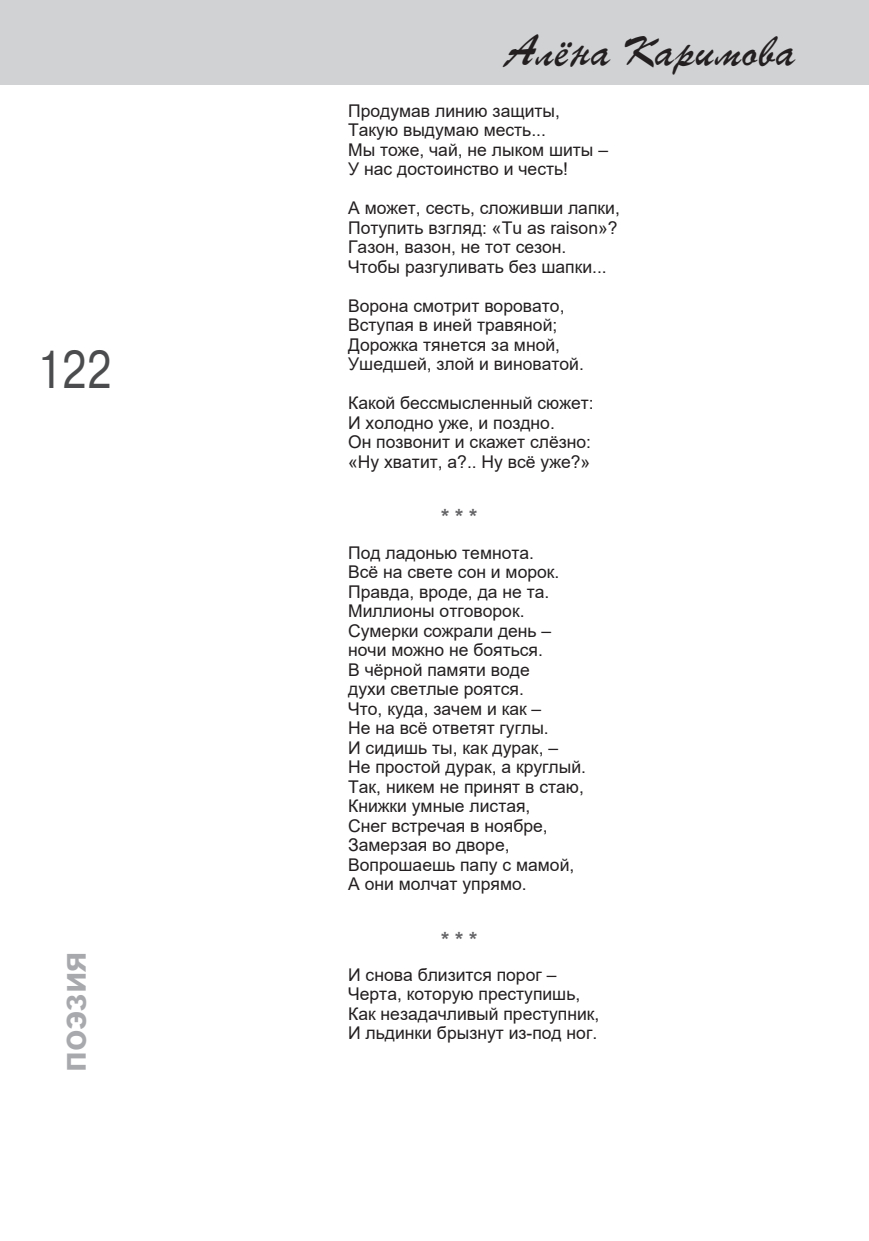
<style>
.page{position:relative;width:869px;height:1241px;background:#fff}
.page>*{position:absolute;margin:0;border:0;box-sizing:border-box;transform-origin:0 0}
.t1{font:49px "TT Arial";color:#4b4c4d;scale:.8 1}
.t2{font:42px "TT Parsec";color:#231f20}
.t3{font:700 35px "Arial";color:#a8a9ad}
.t4{font:700 21px "Arial";color:#636366}
.t5{font:17.5px/19.4px "Arial";color:#231f20}
</style>
<div class="page">
<div style="left:0;top:0;width:868px;height:84px;background:#d1d2d4"></div>
<h1 class="t1" style="left:37px;top:342px;width:94px">122</h1>
<h3 class="t3" style="left:54px;top:1071px;width:122px;rotate:-90deg">поэзия</h3>
<h2 class="t2" style="left:506px;top:26px;width:291px">Алёна Каримова</h2>
<p class="t5" style="left:348px;top:101px;width:261px">Продумав линию защиты,<br>Такую выдумаю месть...<br>Мы тоже, чай, не лыком шиты –<br>У нас достоинство и честь!</p>
<p class="t5" style="left:348px;top:199px;width:273px">А может, сесть, сложивши лапки,<br>Потупить взгляд: «Tu as raison»?<br>Газон, вазон, не тот сезон.<br>Чтобы разгуливать без шапки...</p>
<p class="t5" style="left:348px;top:296px;width:237px">Ворона смотрит воровато,<br>Вступая в иней травяной;<br>Дорожка тянется за мной,<br>Ушедшей, злой и виноватой.</p>
<p class="t5" style="left:348px;top:393px;width:247px">Какой бессмысленный сюжет:<br>И холодно уже, и поздно.<br>Он позвонит и скажет слёзно: «Ну хватит, а?.. Ну всё уже?»</p>
<p class="t4" style="left:441px;top:505px;width:38px">***</p>
<p class="t5" style="left:348px;top:543px;width:239px">Под ладонью темнота.<br>Всё на свете сон и морок.<br>Правда, вроде, да не та.<br>Миллионы отговорок.<br>Сумерки сожрали день – ночи можно не бояться.<br>В чёрной памяти воде<br>духи светлые роятся.<br>Что, куда, зачем и как –<br>Не на всё ответят гуглы.<br>И сидишь ты, как дурак, –<br>Не простой дурак, а круглый.<br>Так, никем не принят в стаю,<br>Книжки умные листая,<br>Снег встречая в ноябре,<br>Замерзая во дворе,<br>Вопрошаешь папу с мамой,<br>А они молчат упрямо.</p>
<p class="t4" style="left:441px;top:927px;width:38px">***</p>
<p class="t5" style="left:348px;top:965px;width:253px">И снова близится порог –<br>Черта, которую преступишь,<br>Как незадачливый преступник,<br>И льдинки брызнут из-под ног.</p>
</div>
